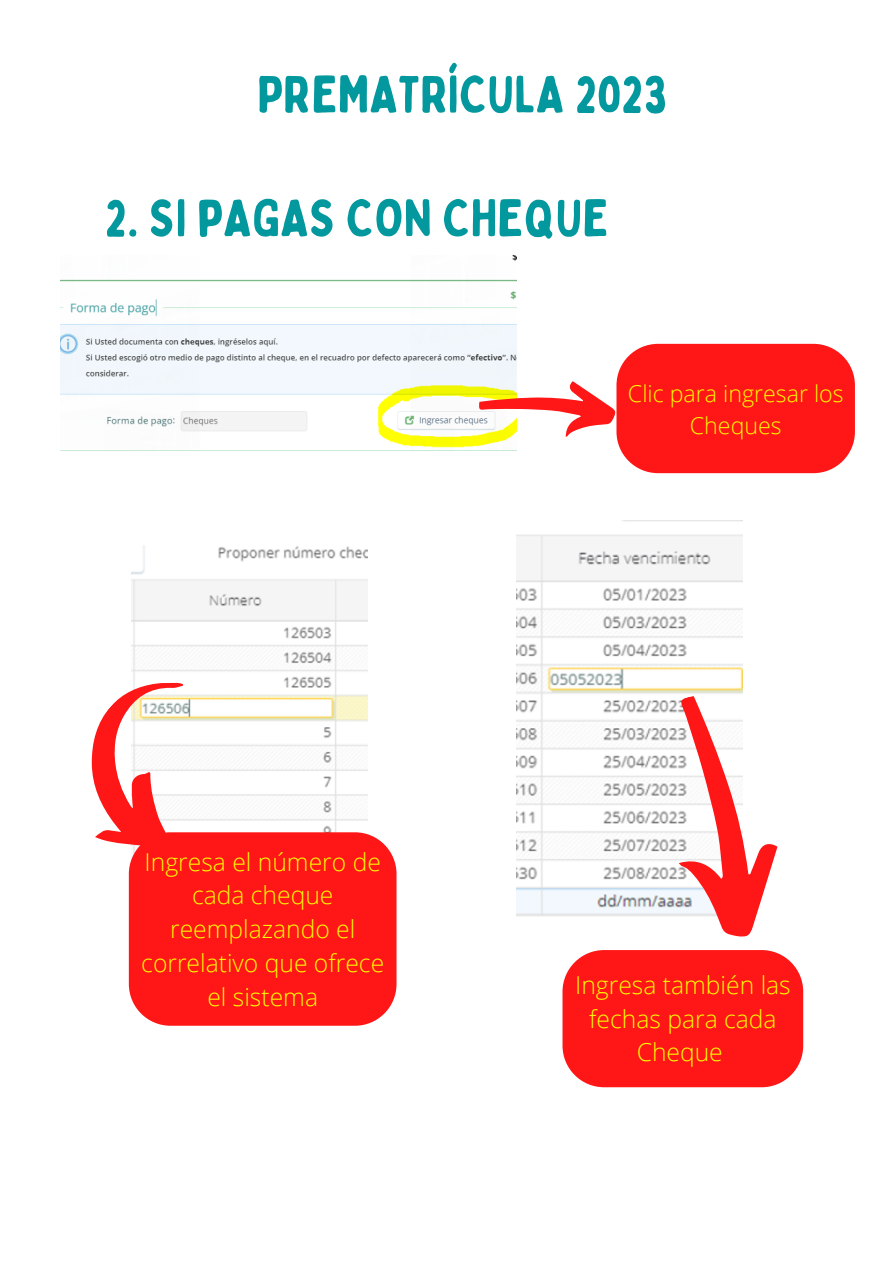
<style>
.page{position:relative;width:893px;height:1264px;background:#fff}
.page>*{position:absolute;margin:0;border:0;box-sizing:border-box;transform-origin:0 0}
.t1{font:52.2px "Bobby Jones Soft";color:#03989e}
.t2{font:300 24.6px/33.8px "Open Sans";color:#fbfc03;text-align:center}
.t3{font:300 23.1px/31.5px "Open Sans";color:#fbfc03;text-align:center}
</style>
<div class="page">
<img style="left:60px;top:256px;width:457px;height:195px">
<img style="left:131px;top:546px;width:236px;height:288px">
<img style="left:516px;top:521px;width:226px;height:395px">
<svg style="left:479px;top:381px;width:137px;height:56px"></svg>
<div style="left:616px;top:344px;width:238px;height:129px;background:#ff1616;border-radius:41px"></div>
<div style="left:129px;top:832px;width:267px;height:193px;background:#ff1616;border-radius:42px"></div>
<svg style="left:91px;top:658px;width:158px;height:214px"></svg>
<svg style="left:633px;top:684px;width:145px;height:253px"></svg>
<div style="left:562px;top:950px;width:241px;height:137px;background:#ff1616;border-radius:42px"></div>
<h1 class="t1" style="left:257px;top:62px;width:412px">PREMATRÍCULA 2023</h1>
<h1 class="t1" style="left:105px;top:185px;width:505px">2. SI pAGAS CON CHEQUE</h1>
<p class="t3" style="left:628px;top:377px;width:217px">Clic para ingresar los<br>Cheques</p>
<p class="t2" style="left:141px;top:844px;width:244px">Ingresa el número de cada cheque reemplazando el correlativo que ofrece el sistema</p>
<p class="t2" style="left:575px;top:967px;width:217px">Ingresa también las fechas para cada<br>Cheque</p>
</div>
